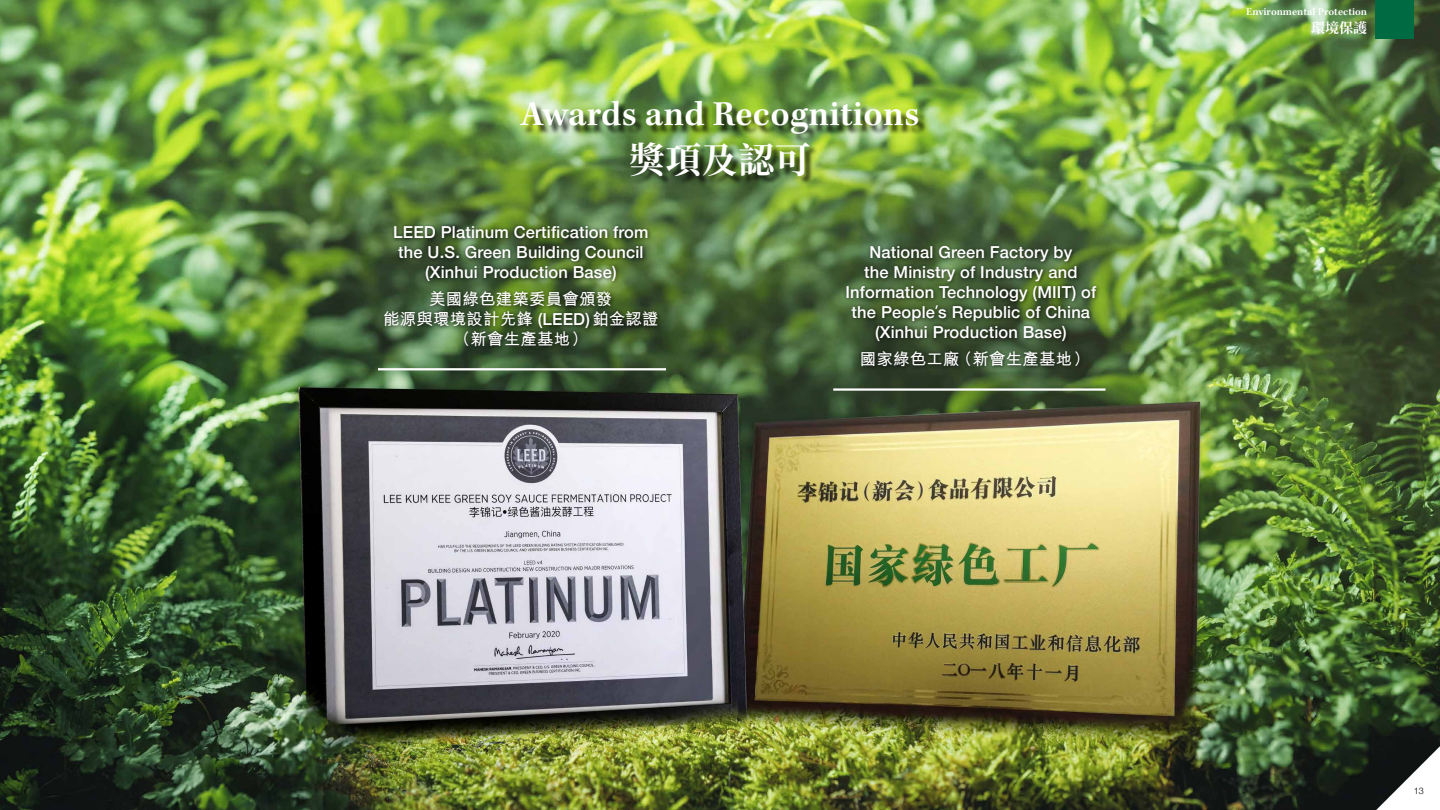
<style>
.page{position:relative;width:1440px;height:810px;background:#fff}
.page>*{position:absolute;margin:0;border:0;box-sizing:border-box;transform-origin:0 0}
.t1{font:600 36px "Kepler Std";letter-spacing:.01em;color:#fff}
.t2{font:700 36px "Noto Serif CJ Ktc";letter-spacing:.01em;color:#fff}
.t3{font:500 16.5px/19.8px "Helvetica Neue";letter-spacing:.01em;color:#fff;text-align:center}
.t4{font:700 16.5px/19.8px "M Hei HK";letter-spacing:.01em;color:#fff;text-align:center}
.t5{font:700 14.02px "Noto Serif CJ Ktc";color:#fff}
.t6{font:600 10.8px "Kepler Std";color:#fff}
.t7{font:300 9px "Helvetica Neue";color:#000}
.s1{font-family:"Helvetica Neue";font-weight:500}
.s2{font-family:"Adelle Sans";font-weight:400}
</style>
<div class="page">
<img style="left:0;top:0;width:1440px;height:810px">
<div style="left:381px;top:223px;width:282px;height:128px;background:#000;opacity:.75"></div>
<div style="left:843px;top:243px;width:258px;height:128px;background:#000;opacity:.75"></div>
<hr style="left:378px;top:368px;width:288px;height:2px;background:#fff">
<hr style="left:833px;top:388px;width:273px;height:3px;background:#fff">
<div style="left:521px;top:103px;width:406px;height:82px;background:#000;opacity:.75"></div>
<div style="left:1375px;top:0;width:39px;height:38px;background:#006a43"></div>
<svg style="left:1376px;top:746px;width:64px;height:64px"></svg>
<h1 class="t1" style="left:521px;top:94px;width:400px">Awards and Recognitions</h1>
<h1 class="t2" style="left:629px;top:139px;width:183px">獎項及認可</h1>
<p class="t3" style="left:393px;top:221px;width:257px">LEED Platinum Certification from the U.S. Green Building Council (Xinhui Production Base)</p>
<p class="t4" style="left:383px;top:288px;width:277px">美國綠色建築委員會頒發<br>能源與環境設計先鋒 <span class="s1">(LEED)</span>鉑金認證（新會生產基地）</p>
<p class="t3" style="left:845px;top:241px;width:252px">National Green Factory by<br>the Ministry of Industry and<br>Information Technology (MIIT) of the People<span class="s2">’</span>s Republic of China (Xinhui Production Base)</p>
<p class="t4" style="left:860px;top:348px;width:232px">國家綠色工廠（新會生產基地）</p>
<p class="t6" style="left:1246px;top:6px;width:122px">Environmental Protection</p>
<p class="t5" style="left:1311px;top:20px;width:57px">環境保護</p>
<p class="t7" style="left:1414px;top:783px;width:12px">13</p>
</div>
